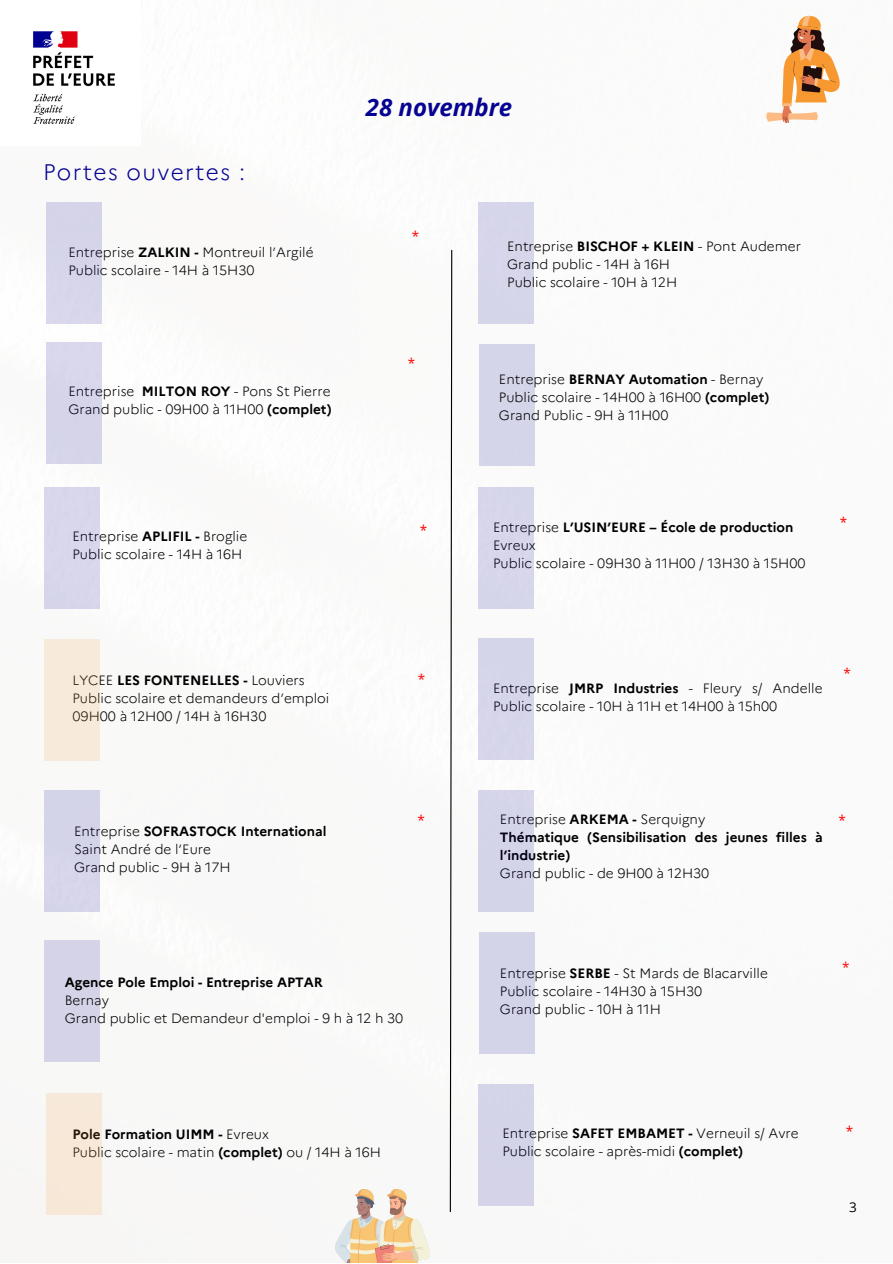
<style>
.page{position:relative;width:893px;height:1264px;background:#fff}
.page>*{position:absolute;margin:0;border:0;box-sizing:border-box;transform-origin:0 0}
.t1{font:italic 700 24px "Open Sans";color:#070392}
.t2{font:300 22.5px "Marianne";letter-spacing:.06em;color:#070392}
.t3{font:300 13.5px/18px "Marianne";color:#000}
.t4{font:700 13.5px/18px "Marianne";color:#000}
.t5{font:13.5px "Open Sans";color:#f00}
.t6{font:13.5px "Open Sans";color:#000}
.s1{font-weight:700}
.s2{font-weight:300}
</style>
<div class="page">
<img style="left:33px;top:31px;width:82px;height:93px">
<img style="left:335px;top:1189px;width:94px;height:73px">
<svg style="left:766px;top:15px;width:74px;height:108px"></svg>
<svg style="left:449px;top:249px;width:4px;height:964px"></svg>
<div style="left:45px;top:639px;width:55px;height:121px;background:#f8eada"></div>
<div style="left:45px;top:487px;width:55px;height:121px;background:#d8d7ec"></div>
<div style="left:45px;top:790px;width:55px;height:121px;background:#d4d4e8"></div>
<div style="left:46px;top:1093px;width:56px;height:121px;background:#f7e8d8"></div>
<div style="left:478px;top:487px;width:55px;height:121px;background:#d6d6eb"></div>
<div style="left:478px;top:638px;width:55px;height:122px;background:#d6d6ea"></div>
<div style="left:478px;top:790px;width:55px;height:121px;background:#d4d4e9"></div>
<div style="left:479px;top:932px;width:55px;height:121px;background:#d4d4e9"></div>
<div style="left:478px;top:1084px;width:55px;height:121px;background:#d4d4e8"></div>
<div style="left:479px;top:344px;width:55px;height:122px;background:#d5d5ea"></div>
<div style="left:478px;top:202px;width:55px;height:121px;background:#d6d6ea"></div>
<div style="left:46px;top:202px;width:56px;height:121px;background:#d5d5e9"></div>
<div style="left:46px;top:342px;width:56px;height:121px;background:#d5d5ea"></div>
<div style="left:45px;top:940px;width:55px;height:122px;background:#d4d3e8"></div>
<p class="t2" style="left:43px;top:158px;width:203px">Portes ouvertes :</p>
<p class="t3" style="left:68px;top:243px;width:247px">Entreprise <span class="s1">ZALKIN -</span> Montreuil l’Argilé</p>
<p class="t3" style="left:68px;top:261px;width:188px">Public scolaire - 14H à 15H30</p>
<p class="t3" style="left:68px;top:382px;width:264px">Entreprise <span class="s1">MILTON ROY</span> - Pons St Pierre</p>
<p class="t3" style="left:68px;top:400px;width:265px">Grand public - 09H00 à 11H00 <span class="s1">(complet)</span></p>
<p class="t1" style="left:366px;top:90px;width:148px">28 novembre</p>
<p class="t5" style="left:411px;top:226px;width:9px">*</p>
<p class="t5" style="left:408px;top:353px;width:9px">*</p>
<p class="t3" style="left:507px;top:238px;width:295px">Entreprise <span class="s1">BISCHOF + KLEIN</span> - Pont Audemer</p>
<p class="t3" style="left:507px;top:256px;width:164px">Grand public - 14H à 16H</p>
<p class="t3" style="left:507px;top:274px;width:171px">Public scolaire - 10H à 12H</p>
<p class="t3" style="left:499px;top:370px;width:266px">Entreprise <span class="s1">BERNAY Automation</span> - Bernay</p>
<p class="t3" style="left:499px;top:388px;width:272px">Public scolaire - 14H00 à 16H00 <span class="s1">(complet)</span></p>
<p class="t3" style="left:499px;top:406px;width:171px">Grand Public - 9H à 11H00</p>
<p class="t3" style="left:72px;top:527px;width:176px">Entreprise <span class="s1">APLIFIL -</span> Broglie</p>
<p class="t3" style="left:72px;top:545px;width:171px">Public scolaire - 14H à 16H</p>
<p class="t5" style="left:420px;top:520px;width:9px">*</p>
<p class="t4" style="left:493px;top:518px;width:302px"><span class="s2">Entreprise</span> L’USIN’EURE – École de production</p>
<p class="t3" style="left:493px;top:536px;width:44px">Evreux</p>
<p class="t3" style="left:493px;top:554px;width:314px">Public scolaire - 09H30 à 11H00 / 13H30 à 15H00</p>
<p class="t5" style="left:839px;top:512px;width:9px">*</p>
<p class="t4" style="left:72px;top:671px;width:234px"><span class="s2">LYCEE</span> LES FONTENELLES - <span class="s2">Louviers</span></p>
<p class="t3" style="left:72px;top:689px;width:258px">Public scolaire et demandeurs d’emploi</p>
<p class="t3" style="left:72px;top:707px;width:195px">09H00 à 12H00 / 14H à 16H30</p>
<p class="t4" style="left:74px;top:822px;width:254px"><span class="s2">Entreprise</span> SOFRASTOCK International</p>
<p class="t3" style="left:74px;top:840px;width:138px">Saint André de l’Eure</p>
<p class="t3" style="left:74px;top:858px;width:158px">Grand public - 9H à 17H</p>
<p class="t5" style="left:418px;top:669px;width:9px">*</p>
<p class="t5" style="left:417px;top:810px;width:9px">*</p>
<p class="t4" style="left:65px;top:973px;width:259px">Agence Pole Emploi - Entreprise APTAR</p>
<p class="t3" style="left:65px;top:990px;width:46px">Bernay</p>
<p class="t3" style="left:65px;top:1008px;width:340px">Grand public et Demandeur d'emploi - 9 h à 12 h 30</p>
<p class="t3" style="left:493px;top:678px;width:331px">Entreprise <span class="s1">JMRP Industries</span> - Fleury s/ Andelle<br>Public scolaire - 10H à 11H et 14H00 à 15h00</p>
<p class="t5" style="left:843px;top:664px;width:9px">*</p>
<p class="t3" style="left:500px;top:810px;width:207px">Entreprise <span class="s1">ARKEMA -</span> Serquigny</p>
<p class="t4" style="left:500px;top:828px;width:324px">Thématique (Sensibilisation des jeunes filles à l’industrie)</p>
<p class="t3" style="left:500px;top:864px;width:211px">Grand public - de 9H00 à 12H30</p>
<p class="t5" style="left:838px;top:810px;width:9px">*</p>
<p class="t3" style="left:500px;top:964px;width:269px">Entreprise <span class="s1">SERBE</span> - St Mards de Blacarville</p>
<p class="t3" style="left:500px;top:982px;width:204px">Public scolaire - 14H30 à 15H30</p>
<p class="t3" style="left:500px;top:1000px;width:162px">Grand public - 10H à 11H</p>
<p class="t5" style="left:842px;top:957px;width:9px">*</p>
<p class="t4" style="left:72px;top:1125px;width:198px">Pole Formation UIMM - <span class="s2">Evreux</span></p>
<p class="t3" style="left:72px;top:1143px;width:310px">Public scolaire - matin <span class="s1">(complet)</span> ou / 14H à 16H</p>
<p class="t3" style="left:502px;top:1123px;width:298px">Entreprise <span class="s1">SAFET EMBAMET -</span> Verneuil s/ Avre</p>
<p class="t3" style="left:502px;top:1141px;width:242px">Public scolaire - après-midi <span class="s1">(complet)</span></p>
<p class="t5" style="left:845px;top:1121px;width:9px">*</p>
<p class="t6" style="left:849px;top:1197px;width:9px">3</p>
</div>
